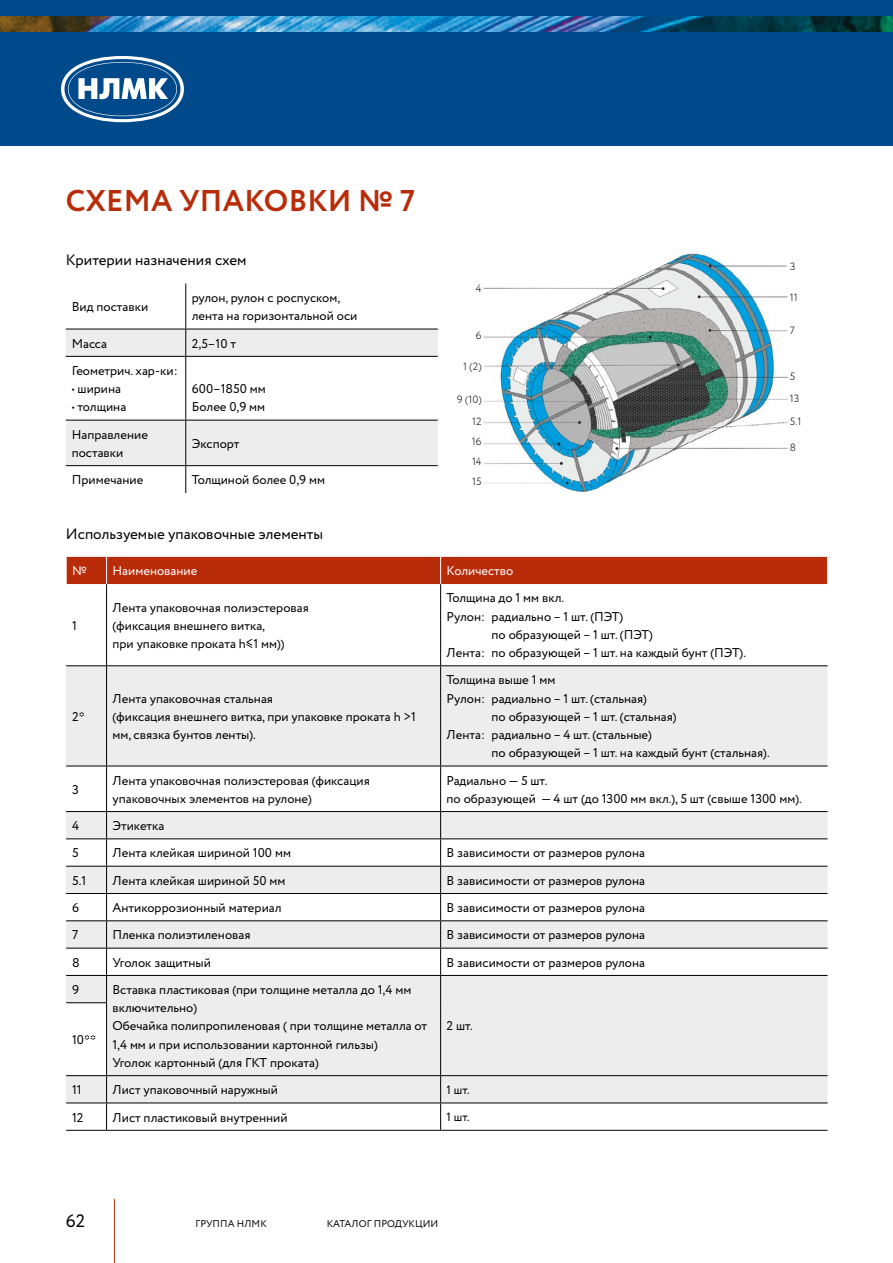
<style>
.page{position:relative;width:893px;height:1263px;background:#fff}
.page>*{position:absolute;margin:0;border:0;box-sizing:border-box;transform-origin:0 0}
.t1{font:700 30px "Circe";letter-spacing:.01em;color:#b92c0a}
.t2{font:18px "Circe";color:#000}
.t3{font:15px "Circe";color:#000}
.t4{font:12.75px/18.1px "Circe";color:#000}
.t5{font:12.75px "Circe";color:#fff}
.t6{font:12px "Circe";color:#000}
.t7{font:300 10.5px/21.3px "Circe";letter-spacing:-.005em;color:#000}
.t8{font:9.75px "Circe";letter-spacing:.01em;color:#000}
</style>
<div class="page">
<img style="left:0;top:16px;width:893px;height:16px">
<div style="left:0;top:32px;width:893px;height:114px;background:#004a8b"></div>
<div style="left:0;top:0;width:893px;height:16px;background:#004a8b"></div>
<svg style="left:61px;top:56px;width:123px;height:66px"></svg>
<hr style="left:114px;top:1199px;width:1px;height:64px;background:#b92c0a">
<svg style="left:66px;top:284px;width:372px;height:209px"></svg>
<svg style="left:66px;top:330px;width:372px;height:135px;fill:#ededed"></svg>
<hr style="left:185px;top:284px;width:1px;height:45px;background:#000">
<hr style="left:66px;top:329px;width:120px;height:1px;background:#000">
<hr style="left:186px;top:329px;width:252px;height:1px;background:#000">
<svg style="left:185px;top:329px;width:1px;height:27px"></svg>
<hr style="left:66px;top:356px;width:120px;height:1px;background:#000">
<hr style="left:186px;top:356px;width:252px;height:1px;background:#000">
<hr style="left:185px;top:357px;width:1px;height:63px;background:#000">
<hr style="left:66px;top:420px;width:120px;height:1px;background:#000">
<hr style="left:186px;top:420px;width:252px;height:1px;background:#000">
<hr style="left:185px;top:420px;width:1px;height:45px;background:#000">
<hr style="left:66px;top:465px;width:120px;height:1px;background:#000">
<hr style="left:186px;top:465px;width:252px;height:1px;background:#000">
<svg style="left:185px;top:466px;width:1px;height:27px"></svg>
<svg style="left:66px;top:666px;width:762px;height:437px;fill:#ededed"></svg>
<div style="left:66px;top:557px;width:762px;height:27px;background:#b92c0a"></div>
<hr style="left:106px;top:584px;width:1px;height:81px;background:#000">
<hr style="left:440px;top:584px;width:1px;height:81px;background:#000">
<hr style="left:66px;top:665px;width:41px;height:1px;background:#000">
<hr style="left:107px;top:665px;width:334px;height:1px;background:#000">
<hr style="left:106px;top:666px;width:1px;height:100px;background:#000">
<hr style="left:441px;top:665px;width:387px;height:1px;background:#000">
<hr style="left:440px;top:666px;width:1px;height:100px;background:#000">
<hr style="left:66px;top:766px;width:41px;height:1px;background:#000">
<hr style="left:107px;top:766px;width:334px;height:1px;background:#000">
<hr style="left:106px;top:766px;width:1px;height:45px;background:#000">
<hr style="left:441px;top:766px;width:387px;height:1px;background:#000">
<hr style="left:440px;top:766px;width:1px;height:45px;background:#000">
<hr style="left:66px;top:811px;width:41px;height:1px;background:#000">
<hr style="left:107px;top:811px;width:334px;height:1px;background:#000">
<hr style="left:441px;top:811px;width:387px;height:1px;background:#000">
<hr style="left:66px;top:839px;width:41px;height:1px;background:#000">
<hr style="left:107px;top:839px;width:334px;height:1px;background:#000">
<hr style="left:441px;top:839px;width:387px;height:1px;background:#000">
<hr style="left:66px;top:866px;width:41px;height:1px;background:#000">
<hr style="left:107px;top:866px;width:334px;height:1px;background:#000">
<hr style="left:441px;top:866px;width:387px;height:1px;background:#000">
<hr style="left:66px;top:893px;width:41px;height:1px;background:#000">
<hr style="left:107px;top:893px;width:334px;height:1px;background:#000">
<hr style="left:441px;top:893px;width:387px;height:1px;background:#000">
<hr style="left:66px;top:920px;width:41px;height:1px;background:#000">
<hr style="left:107px;top:920px;width:334px;height:1px;background:#000">
<hr style="left:441px;top:920px;width:387px;height:1px;background:#000">
<hr style="left:66px;top:948px;width:41px;height:1px;background:#000">
<hr style="left:107px;top:948px;width:334px;height:1px;background:#000">
<hr style="left:441px;top:948px;width:387px;height:1px;background:#000">
<hr style="left:66px;top:975px;width:41px;height:1px;background:#000">
<hr style="left:107px;top:975px;width:334px;height:1px;background:#000">
<svg style="left:106px;top:812px;width:1px;height:190px"></svg>
<hr style="left:441px;top:975px;width:387px;height:1px;background:#000">
<svg style="left:440px;top:812px;width:1px;height:191px"></svg>
<hr style="left:66px;top:1002px;width:41px;height:1px;background:#000">
<hr style="left:106px;top:1003px;width:1px;height:72px;background:#000">
<hr style="left:440px;top:1003px;width:1px;height:72px;background:#000">
<hr style="left:66px;top:1075px;width:41px;height:1px;background:#000">
<hr style="left:107px;top:1075px;width:334px;height:1px;background:#000">
<hr style="left:441px;top:1075px;width:387px;height:1px;background:#000">
<hr style="left:66px;top:1103px;width:41px;height:1px;background:#000">
<hr style="left:107px;top:1103px;width:334px;height:1px;background:#000">
<svg style="left:106px;top:1076px;width:1px;height:54px"></svg>
<hr style="left:441px;top:1103px;width:387px;height:1px;background:#000">
<svg style="left:440px;top:1076px;width:1px;height:54px"></svg>
<hr style="left:66px;top:1130px;width:41px;height:1px;background:#000">
<hr style="left:107px;top:1130px;width:334px;height:1px;background:#000">
<hr style="left:441px;top:1130px;width:387px;height:1px;background:#000">
<img style="left:483px;top:253px;width:306px;height:239px">
<h1 class="t1" style="left:66px;top:180px;width:351px">СХЕМА УПАКОВКИ № 7</h1>
<p class="t3" style="left:66px;top:250px;width:182px">Критерии назначения схем</p>
<p class="t4" style="left:72px;top:298px;width:78px">Вид поставки</p>
<p class="t4" style="left:192px;top:289px;width:167px">рулон, рулон с роспуском, лента на горизонтальной оси</p>
<p class="t4" style="left:72px;top:335px;width:37px">Масса</p>
<p class="t4" style="left:192px;top:335px;width:46px">2,5–10 т</p>
<p class="t4" style="left:72px;top:362px;width:108px">Геометрич. хар-ки:</p>
<p class="t4" style="left:72px;top:380px;width:51px">• ширина</p>
<p class="t4" style="left:72px;top:398px;width:56px">• толщина</p>
<p class="t4" style="left:192px;top:380px;width:76px">600–1850 мм<br>Более 0,9 мм</p>
<p class="t4" style="left:72px;top:426px;width:78px">Направление поставки</p>
<p class="t4" style="left:192px;top:435px;width:49px">Экспорт</p>
<p class="t4" style="left:72px;top:471px;width:73px">Примечание</p>
<p class="t4" style="left:192px;top:471px;width:135px">Толщиной более 0,9 мм</p>
<p class="t7" style="left:476px;top:278px;width:7px">4</p>
<p class="t7" style="left:476px;top:325px;width:7px">6</p>
<p class="t7" style="left:463px;top:356px;width:20px">1 (2)</p>
<p class="t7" style="left:457px;top:389px;width:26px;text-align:right">9 (10)<br>12</p>
<p class="t7" style="left:472px;top:431px;width:11px;line-height:20.7px">16<br>14</p>
<p class="t7" style="left:472px;top:471px;width:11px">15</p>
<p class="t3" style="left:66px;top:524px;width:259px">Используемые упаковочные элементы</p>
<p class="t5" style="left:72px;top:563px;width:16px">№</p>
<p class="t5" style="left:113px;top:563px;width:86px">Наименование</p>
<p class="t5" style="left:447px;top:563px;width:68px">Количество</p>
<p class="t4" style="left:72px;top:617px;width:6px">1</p>
<p class="t4" style="left:72px;top:708px;width:14px">2*</p>
<p class="t4" style="left:113px;top:599px;width:198px">Лента упаковочная полиэстеровая (фиксация внешнего витка,<br>при упаковке проката h≤1 мм))</p>
<p class="t4" style="left:113px;top:690px;width:305px">Лента упаковочная стальная<br>(фиксация внешнего витка, при упаковке проката h &gt;1 мм, связка бунтов ленты).</p>
<p class="t4" style="left:447px;top:589px;width:119px">Толщина до 1 мм вкл.</p>
<p class="t4" style="left:447px;top:608px;width:178px">Рулон: радиально – 1 шт. (ПЭТ)</p>
<p class="t4" style="left:492px;top:626px;width:163px">по образующей – 1 шт. (ПЭТ)</p>
<p class="t4" style="left:447px;top:644px;width:301px">Лента: по образующей – 1 шт. на каждый бунт (ПЭТ).</p>
<p class="t4" style="left:447px;top:671px;width:110px">Толщина выше 1 мм</p>
<p class="t4" style="left:447px;top:690px;width:202px">Рулон: радиально – 1 шт. (стальная)</p>
<p class="t4" style="left:492px;top:708px;width:187px">по образующей – 1 шт. (стальная)</p>
<p class="t4" style="left:447px;top:726px;width:207px">Лента: радиально – 4 шт. (стальные)</p>
<p class="t4" style="left:492px;top:744px;width:280px">по образующей – 1 шт. на каждый бунт (стальная).</p>
<p class="t7" style="left:790px;top:256px;width:7px">3</p>
<p class="t7" style="left:790px;top:287px;width:9px">11</p>
<p class="t7" style="left:790px;top:320px;width:6px">7</p>
<p class="t7" style="left:790px;top:366px;width:11px;line-height:21.9px">5<br>13</p>
<p class="t7" style="left:790px;top:411px;width:13px">5.1</p>
<p class="t7" style="left:790px;top:437px;width:8px">8</p>
<p class="t4" style="left:72px;top:781px;width:8px">3</p>
<p class="t4" style="left:113px;top:772px;width:259px">Лента упаковочная полиэстеровая (фиксация упаковочных элементов на рулоне)</p>
<p class="t4" style="left:447px;top:772px;width:357px">Радиально — 5 шт.<br>по образующей — 4 шт (до 1300 мм вкл.), 5 шт (свыше 1300 мм).</p>
<p class="t4" style="left:72px;top:817px;width:9px">4</p>
<p class="t4" style="left:113px;top:817px;width:53px">Этикетка</p>
<p class="t4" style="left:72px;top:844px;width:8px">5</p>
<p class="t4" style="left:113px;top:844px;width:180px">Лента клейкая шириной 100 мм</p>
<p class="t4" style="left:447px;top:844px;width:200px">В зависимости от размеров рулона</p>
<p class="t4" style="left:72px;top:872px;width:16px">5.1</p>
<p class="t4" style="left:113px;top:872px;width:175px">Лента клейкая шириной 50 мм</p>
<p class="t4" style="left:447px;top:872px;width:200px">В зависимости от размеров рулона</p>
<p class="t4" style="left:72px;top:899px;width:9px">6</p>
<p class="t4" style="left:112px;top:899px;width:171px">Антикоррозионный материал</p>
<p class="t4" style="left:447px;top:899px;width:200px">В зависимости от размеров рулона</p>
<p class="t4" style="left:72px;top:926px;width:8px">7</p>
<p class="t4" style="left:112px;top:926px;width:140px">Пленка полиэтиленовая</p>
<p class="t4" style="left:447px;top:926px;width:200px">В зависимости от размеров рулона</p>
<p class="t4" style="left:72px;top:954px;width:9px">8</p>
<p class="t4" style="left:112px;top:954px;width:100px">Уголок защитный</p>
<p class="t4" style="left:447px;top:954px;width:200px">В зависимости от размеров рулона</p>
<p class="t4" style="left:72px;top:981px;width:9px">9</p>
<p class="t4" style="left:112px;top:981px;width:316px">Вставка пластиковая (при толщине металла до 1,4 мм включительно)<br>Обечайка полипропиленовая ( при толщине металла от 1,4 мм и при использовании картонной гильзы)<br>Уголок картонный (для ГКТ проката)</p>
<p class="t4" style="left:446px;top:1017px;width:28px">2 шт.</p>
<p class="t4" style="left:72px;top:1031px;width:26px">10**</p>
<p class="t4" style="left:72px;top:1081px;width:11px">11</p>
<p class="t4" style="left:112px;top:1081px;width:167px">Лист упаковочный наружный</p>
<p class="t6" style="left:447px;top:1082px;width:25px">1 шт.</p>
<p class="t4" style="left:72px;top:1109px;width:13px">12</p>
<p class="t4" style="left:113px;top:1109px;width:177px">Лист пластиковый внутренний</p>
<p class="t6" style="left:447px;top:1109px;width:25px">1 шт.</p>
<h2 class="t2" style="left:66px;top:1209px;width:21px">62</h2>
<p class="t8" style="left:195px;top:1217px;width:73px">ГРУППА НЛМК</p>
<p class="t8" style="left:327px;top:1217px;width:113px">КАТАЛОГ ПРОДУКЦИИ</p>
</div>
